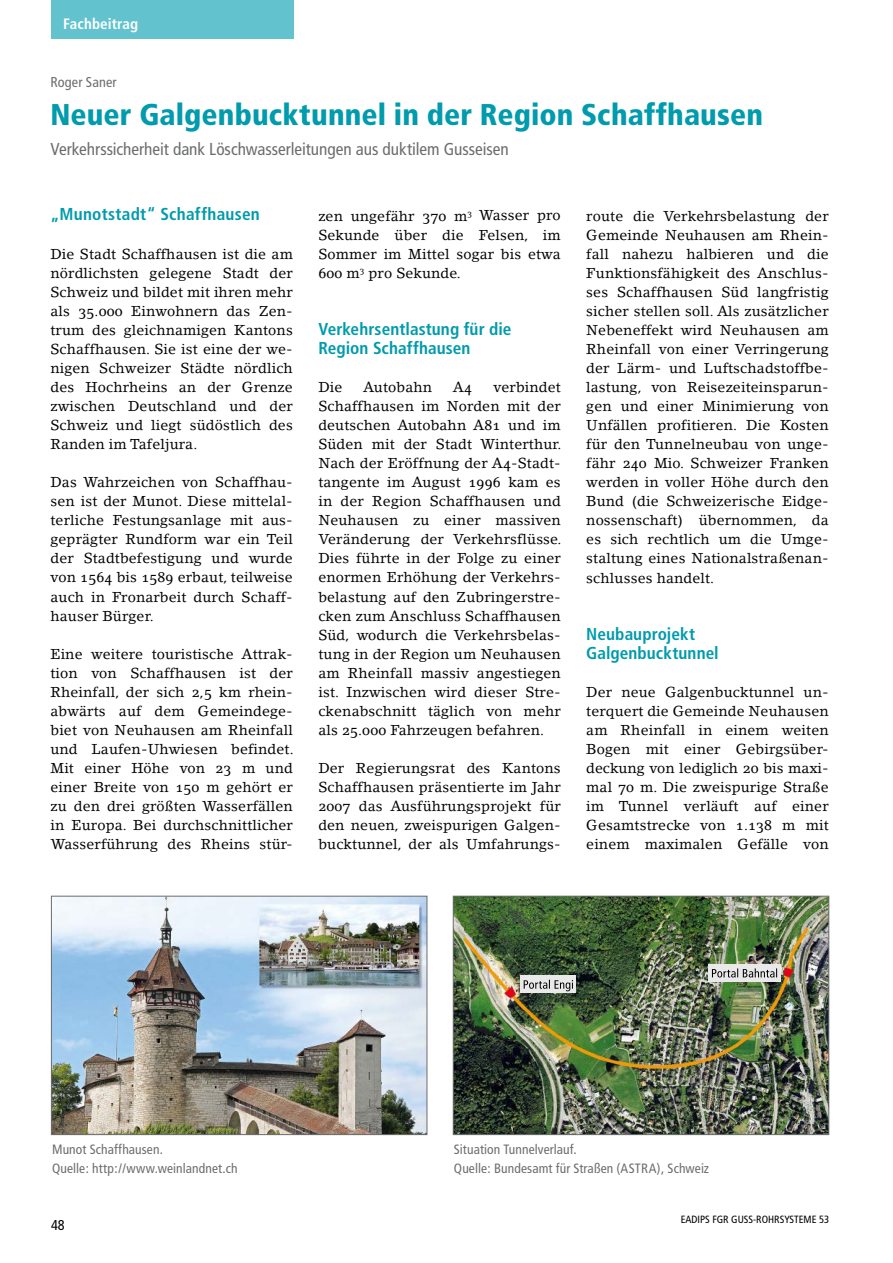
<style>
.page{position:relative;width:893px;height:1263px;background:#fff}
.page>*{position:absolute;margin:0;border:0;box-sizing:border-box;transform-origin:0 0}
.t1{font:900 condensed 30px "Frutiger";letter-spacing:.005em;color:#009bac}
.t2{font:700 condensed 17.25px/19px "Frutiger";letter-spacing:.005em;color:#009bac}
.t3{font:condensed 17.25px "Frutiger";letter-spacing:-.005em;color:#6b6d6e}
.t4{font:700 condensed 15px "Frutiger";letter-spacing:.005em;color:#fff}
.t5{font:14.25px/19px "Lino Letter Roman Os F";letter-spacing:.01em;color:#000;text-align:justify}
.t6{font:condensed 14.25px "Frutiger";letter-spacing:.005em;color:#6b6d6e}
.t7{font:condensed 14.25px "Frutiger";color:#000}
.t8{font:condensed 13.5px/19px "Frutiger";letter-spacing:.01em;color:#6b6d6e}
.t9{font:condensed 10.5px "Frutiger";color:#000}
</style>
<div class="page">
<div style="left:51px;top:0;width:242px;height:39px;background:#62c3ce"></div>
<img style="left:53px;top:898px;width:372px;height:235px">
<div style="left:51px;top:896px;width:376px;height:239px;border:1px solid #6b6d6e"></div>
<img style="left:455px;top:898px;width:372px;height:235px">
<div style="left:453px;top:896px;width:376px;height:239px;border:1px solid #6b6d6e"></div>
<div style="left:520px;top:976px;width:56px;height:17px;background:#e9e9e9"></div>
<div style="left:708px;top:964px;width:73px;height:17px;background:#e9e9e9"></div>
<svg style="left:524px;top:980px;width:49px;height:11px"></svg>
<svg style="left:712px;top:968px;width:65px;height:9px"></svg>
<p class="t4" style="left:63px;top:15px;width:76px">Fachbeitrag</p>
<p class="t6" style="left:50px;top:74px;width:68px">Roger Saner</p>
<h1 class="t1" style="left:50px;top:97px;width:714px">Neuer Galgenbucktunnel in der Region Schaffhausen</h1>
<p class="t3" style="left:50px;top:139px;width:460px">Verkehrssicherheit dank Löschwasserleitungen aus duktilem Gusseisen</p>
<p class="t2" style="left:50px;top:205px;width:211px">„Munotstadt“ Schaffhausen</p>
<p class="t5" style="left:50px;top:244px;width:244px">Die Stadt Schaffhausen ist die am nördlichsten gelegene Stadt der Schweiz und bildet mit ihren mehr als 35.000 Einwohnern das Zen&shy;trum des gleichnamigen Kantons Schaffhausen. Sie ist eine der we&shy;nigen Schweizer Städte nördlich des Hochrheins an der Grenze zwischen Deutschland und der Schweiz und liegt südöstlich des Randen im Tafeljura.</p>
<p class="t5" style="left:50px;top:473px;width:244px">Das Wahrzeichen von Schaffhau&shy;sen ist der Munot. Diese mittelal&shy;terliche Festungsanlage mit aus&shy;geprägter Rundform war ein Teil der Stadtbefestigung und wurde von 1564 bis 1589 erbaut, teilweise auch in Fronarbeit durch Schaff&shy;hauser Bürger.</p>
<p class="t5" style="left:50px;top:644px;width:245px">Eine weitere touristische Attrak&shy;tion von Schaffhausen ist der Rheinfall, der sich 2,5 km rhein&shy;abwärts auf dem Gemeindege&shy;biet von Neuhausen am Rheinfall und Laufen-Uhwiesen befindet.<br>Mit einer Höhe von 23 m und einer Breite von 150 m gehört er zu den drei größten Wasserfällen in Europa. Bei durchschnittlicher Wasserführung des Rheins stür-</p>
<p class="t5" style="left:318px;top:206px;width:244px">zen ungefähr 370 m<sup>3</sup> Wasser pro Sekunde über die Felsen, im Sommer im Mittel sogar bis etwa 600 m<sup>3</sup> pro Sekunde.</p>
<p class="t2" style="left:318px;top:319px;width:195px">Verkehrsentlastung für die<br>Region Schaffhausen</p>
<p class="t5" style="left:318px;top:377px;width:26px">Die</p>
<p class="t5" style="left:363px;top:377px;width:70px">Autobahn</p>
<p class="t5" style="left:453px;top:377px;width:21px">A4</p>
<p class="t5" style="left:318px;top:377px;width:245px;text-indent:175px">verbindet Schaffhausen im Norden mit der deutschen Autobahn A81 und im Süden mit der Stadt Winterthur.<br>Nach der Eröffnung der A4-Stadt&shy;tangente im August 1996 kam es in der Region Schaffhausen und Neuhausen zu einer massiven Veränderung der Verkehrsflüsse.<br>Dies führte in der Folge zu einer enormen Erhöhung der Verkehrs&shy;belastung auf den Zubringerstre&shy;cken zum Anschluss Schaffhausen Süd, wodurch die Verkehrsbelas&shy;tung in der Region um Neuhausen am Rheinfall massiv angestiegen ist. Inzwischen wird dieser Stre&shy;ckenabschnitt täglich von mehr als 25.000 Fahrzeugen befahren.</p>
<p class="t5" style="left:318px;top:758px;width:244px">Der Regierungsrat des Kantons Schaffhausen präsentierte im Jahr 2007 das Ausführungsprojekt für den neuen, zweispurigen Galgen&shy;bucktunnel, der als Umfahrungs-</p>
<p class="t5" style="left:586px;top:206px;width:244px">route die Verkehrsbelastung der Gemeinde Neuhausen am Rhein&shy;fall nahezu halbieren und die Funktionsfähigkeit des Anschlus&shy;ses Schaffhausen Süd langfristig sicher stellen soll. Als zusätzlicher Nebeneffekt wird Neuhausen am Rheinfall von einer Verringerung der Lärm- und Luftschadstoffbe&shy;lastung, von Reisezeiteinsparun&shy;gen und einer Minimierung von Unfällen profitieren. Die Kosten für den Tunnelneubau von unge&shy;fähr 240 Mio. Schweizer Franken werden in voller Höhe durch den Bund (die Schweizerische Eidge&shy;nossenschaft) übernommen, da es sich rechtlich um die Umge&shy;staltung eines Nationalstraßenan&shy;schlusses handelt.</p>
<p class="t2" style="left:586px;top:624px;width:134px">Neubauprojekt<br>Galgenbucktunnel</p>
<p class="t5" style="left:586px;top:682px;width:244px">Der neue Galgenbucktunnel un&shy;terquert die Gemeinde Neuhausen am Rheinfall in einem weiten Bogen mit einer Gebirgsüber&shy;deckung von lediglich 20 bis maxi&shy;mal 70 m. Die zweispurige Straße im Tunnel verläuft auf einer Gesamtstrecke von 1.138 m mit einem maximalen Gefälle von</p>
<p class="t8" style="left:52px;top:1140px;width:187px">Munot Schaffhausen.<br>Quelle: http://www.weinlandnet.ch</p>
<p class="t8" style="left:454px;top:1140px;width:257px">Situation Tunnelverlauf.<br>Quelle: Bundesamt für Straßen (ASTRA), Schweiz</p>
<p class="t7" style="left:51px;top:1217px;width:15px">48</p>
<p class="t9" style="left:681px;top:1213px;width:150px">EADIPS FGR GUSS-ROHRSYSTEME 53</p>
</div>
